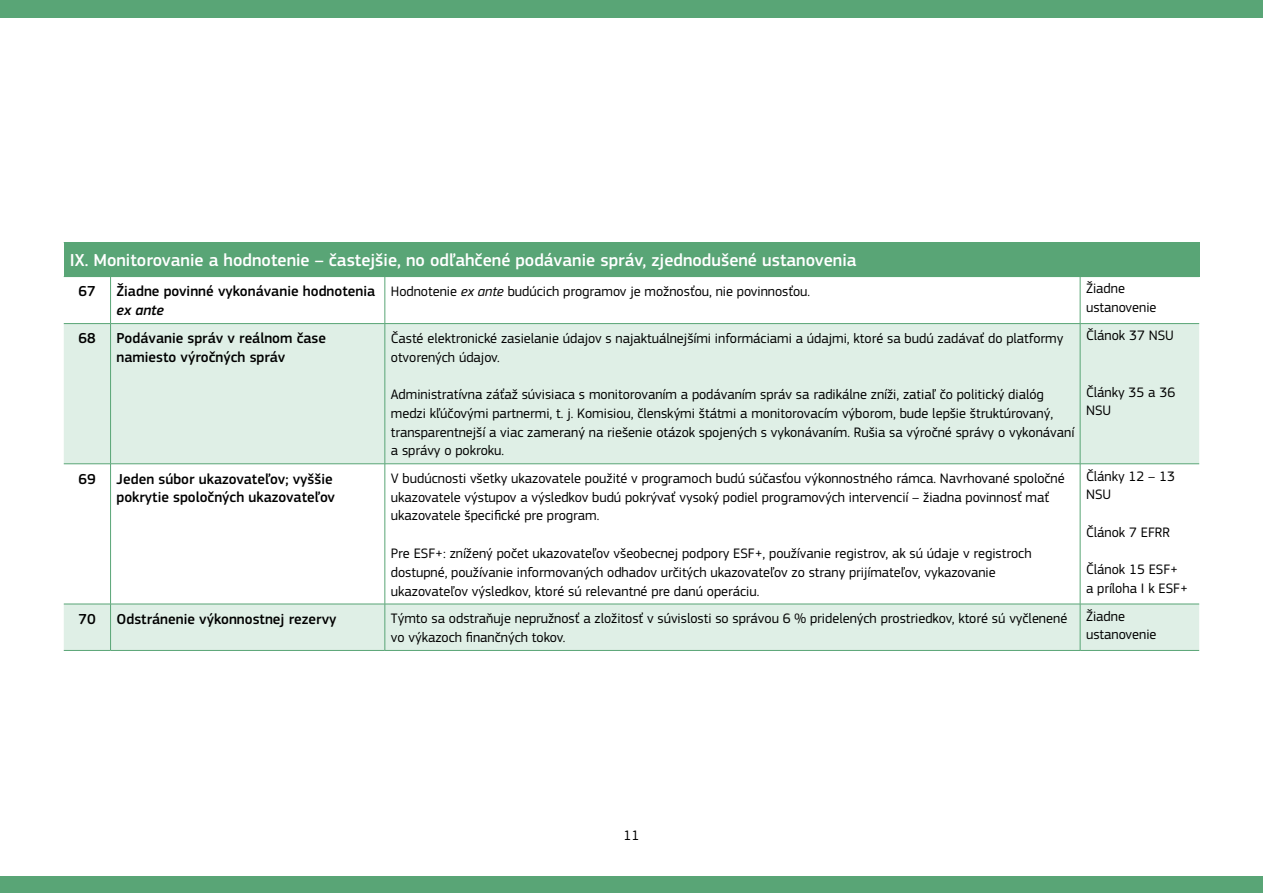
<style>
.page{position:relative;width:1263px;height:893px;background:#fff}
.page>*{position:absolute;margin:0;border:0;box-sizing:border-box;transform-origin:0 0}
.t1{font:500 18px "EC Square Sans Pro";color:#fff}
.t2{font:500 15px/18.8px "EC Square Sans Pro";color:#000}
.t3{font:italic 500 15px "EC Square Sans Pro";color:#000}
.t4{font:14.25px/18.8px "EC Square Sans Pro";color:#000}
.s1{font-style:italic}
</style>
<div class="page">
<div style="left:0;top:0;width:1263px;height:17px;background:#59a576"></div>
<div style="left:0;top:876px;width:1263px;height:17px;background:#59a576"></div>
<div style="left:64px;top:243px;width:1135px;height:34px;background:#59a576"></div>
<svg style="left:64px;top:324px;width:1135px;height:326px;fill:#dfefe6"></svg>
<hr style="left:64px;top:242px;width:47px;height:1px;background:#59a576">
<hr style="left:111px;top:242px;width:274px;height:1px;background:#59a576">
<hr style="left:385px;top:242px;width:695px;height:1px;background:#59a576">
<hr style="left:1080px;top:242px;width:119px;height:1px;background:#59a576">
<hr style="left:110px;top:277px;width:1px;height:46px;background:#59a576">
<hr style="left:385px;top:277px;width:1px;height:46px;background:#59a576">
<hr style="left:64px;top:323px;width:47px;height:1px;background:#59a576">
<hr style="left:111px;top:323px;width:274px;height:1px;background:#59a576">
<hr style="left:110px;top:324px;width:1px;height:140px;background:#59a576">
<hr style="left:385px;top:323px;width:695px;height:1px;background:#59a576">
<hr style="left:385px;top:324px;width:1px;height:140px;background:#59a576">
<hr style="left:1080px;top:323px;width:119px;height:1px;background:#59a576">
<hr style="left:64px;top:463px;width:47px;height:1px;background:#59a576">
<hr style="left:111px;top:463px;width:274px;height:1px;background:#59a576">
<hr style="left:110px;top:464px;width:1px;height:140px;background:#59a576">
<hr style="left:385px;top:463px;width:695px;height:1px;background:#59a576">
<hr style="left:385px;top:464px;width:1px;height:140px;background:#59a576">
<hr style="left:1080px;top:463px;width:119px;height:1px;background:#59a576">
<hr style="left:64px;top:604px;width:47px;height:1px;background:#59a576">
<hr style="left:111px;top:604px;width:274px;height:1px;background:#59a576">
<hr style="left:110px;top:604px;width:1px;height:46px;background:#59a576">
<hr style="left:385px;top:604px;width:695px;height:1px;background:#59a576">
<hr style="left:385px;top:604px;width:1px;height:46px;background:#59a576">
<hr style="left:1080px;top:604px;width:119px;height:1px;background:#59a576">
<hr style="left:64px;top:650px;width:47px;height:1px;background:#59a576">
<hr style="left:111px;top:650px;width:274px;height:1px;background:#59a576">
<hr style="left:385px;top:650px;width:695px;height:1px;background:#59a576">
<hr style="left:1080px;top:650px;width:119px;height:1px;background:#59a576">
<hr style="left:1080px;top:277px;width:1px;height:46px;background:#59a576">
<hr style="left:1080px;top:324px;width:1px;height:140px;background:#59a576">
<hr style="left:1080px;top:464px;width:1px;height:140px;background:#59a576">
<hr style="left:1080px;top:604px;width:1px;height:46px;background:#59a576">
<p class="t1" style="left:70px;top:250px;width:788px">IX. Monitorovanie a hodnotenie – častejšie, no odľahčené podávanie správ, zjednodušené ustanovenia</p>
<p class="t2" style="left:79px;top:282px;width:19px">67</p>
<p class="t2" style="left:117px;top:282px;width:260px">Žiadne povinné vykonávanie hodnotenia</p>
<p class="t3" style="left:117px;top:301px;width:49px">ex ante</p>
<p class="t4" style="left:391px;top:282px;width:421px">Hodnotenie <span class="s1">ex ante</span> budúcich programov je možnosťou, nie povinnosťou.</p>
<p class="t4" style="left:1086px;top:279px;width:72px">Žiadne ustanovenie</p>
<p class="t2" style="left:79px;top:329px;width:19px">68</p>
<p class="t2" style="left:117px;top:329px;width:211px">Podávanie správ v reálnom čase namiesto výročných správ</p>
<p class="t4" style="left:391px;top:329px;width:674px">Časté elektronické zasielanie údajov s najaktuálnejšími informáciami a údajmi, ktoré sa budú zadávať do platformy otvorených údajov.</p>
<p class="t4" style="left:391px;top:385px;width:685px">Administratívna záťaž súvisiaca s monitorovaním a podávaním správ sa radikálne zníži, zatiaľ čo politický dialóg medzi kľúčovými partnermi, t. j. Komisiou, členskými štátmi a monitorovacím výborom, bude lepšie štruktúrovaný, transparentnejší a viac zameraný na riešenie otázok spojených s vykonávaním. Rušia sa výročné správy o vykonávaní a správy o pokroku.</p>
<p class="t2" style="left:79px;top:469px;width:19px">69</p>
<p class="t2" style="left:117px;top:469px;width:220px">Jeden súbor ukazovateľov; vyššie pokrytie spoločných ukazovateľov</p>
<p class="t4" style="left:391px;top:469px;width:675px">V budúcnosti všetky ukazovatele použité v programoch budú súčasťou výkonnostného rámca. Navrhované spoločné ukazovatele výstupov a výsledkov budú pokrývať vysoký podiel programových intervencií – žiadna povinnosť mať ukazovatele špecifické pre program.</p>
<p class="t4" style="left:391px;top:544px;width:642px">Pre ESF+: znížený počet ukazovateľov všeobecnej podpory ESF+, používanie registrov, ak sú údaje v registroch dostupné, používanie informovaných odhadov určitých ukazovateľov zo strany prijímateľov, vykazovanie ukazovateľov výsledkov, ktoré sú relevantné pre danú operáciu.</p>
<p class="t4" style="left:1086px;top:326px;width:89px">Článok 37 NSU</p>
<p class="t4" style="left:1086px;top:383px;width:91px">Články 35 a 36<br>NSU</p>
<p class="t4" style="left:1086px;top:466px;width:90px">Články 12 – 13<br>NSU</p>
<p class="t4" style="left:1086px;top:523px;width:85px">Článok 7 EFRR</p>
<p class="t4" style="left:1086px;top:560px;width:103px">Článok 15 ESF+ a príloha I k ESF+</p>
<p class="t2" style="left:79px;top:610px;width:19px">70</p>
<p class="t2" style="left:117px;top:610px;width:221px">Odstránenie výkonnostnej rezervy</p>
<p class="t4" style="left:391px;top:609px;width:678px">Týmto sa odstraňuje nepružnosť a zložitosť v súvislosti so správou 6 % pridelených prostriedkov, ktoré sú vyčlenené vo výkazoch finančných tokov.</p>
<p class="t4" style="left:1086px;top:607px;width:72px">Žiadne ustanovenie</p>
<p class="t4" style="left:623px;top:826px;width:17px">11</p>
</div>
